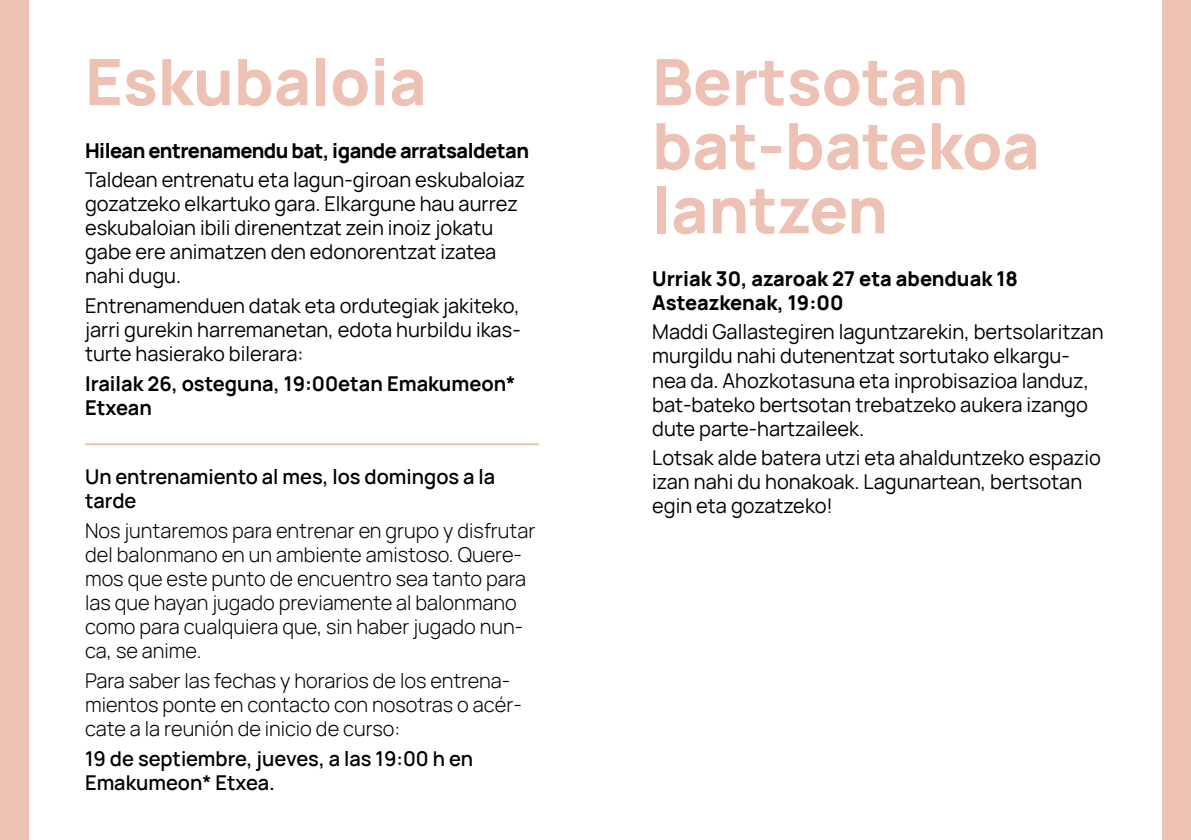
<style>
.page{position:relative;width:1191px;height:840px;background:#fff}
.page>*{position:absolute;margin:0;border:0;box-sizing:border-box;transform-origin:0 0}
.t1{font:800 64px/64px "Manrope";color:#edc1b3}
.t2{font:20px/24px "Manrope";color:#000}
.t3{font:300 20px/24px "Manrope";color:#000}
.t4{font:600 20px/24px "Manrope";color:#000}
.t5{font:800 20px/24px "Manrope";color:#000}
.t6{font:700 20px/24px "Manrope";color:#000}
.t7{font:800 20px "Manrope";letter-spacing:-.025em;color:#000}
</style>
<div class="page">
<div style="left:0;top:0;width:28px;height:839px;background:#edc1b3"></div>
<div style="left:1162px;top:0;width:29px;height:839px;background:#edc1b3"></div>
<hr style="left:85px;top:443px;width:454px;height:2px;background:#edc1b3">
<h1 class="t1" style="left:85px;top:44px;width:343px">Eskubaloia</h1>
<p class="t7" style="left:85px;top:133px;width:445px">Hilean entrenamendu bat, igande arratsaldetan</p>
<p class="t2" style="left:85px;top:167px;width:441px">Taldean entrenatu eta lagun-giroan eskubaloiaz gozatzeko elkartuko gara. Elkargune hau aurrez eskubaloian ibili direnentzat zein inoiz jokatu gabe ere animatzen den edonorentzat izatea nahi dugu.</p>
<p class="t2" style="left:85px;top:292px;width:437px;text-align:justify">Entrenamenduen datak eta ordutegiak jakiteko, jarri gurekin harremanetan, edota hurbildu ikas&shy;turte hasierako bilerara:</p>
<p class="t6" style="left:85px;top:369px;width:432px">Irailak 26, osteguna, 19:00etan Emakumeon*<br>Etxean</p>
<p class="t4" style="left:85px;top:463px;width:411px">Un entrenamiento al mes, los domingos a la tarde</p>
<p class="t3" style="left:85px;top:517px;width:452px">Nos juntaremos para entrenar en grupo y disfrutar del balonmano en un ambiente amistoso. Quere&shy;mos que este punto de encuentro sea tanto para las que hayan jugado previamente al balonmano como para cualquiera que, sin haber jugado nun&shy;ca, se anime.</p>
<p class="t3" style="left:85px;top:667px;width:438px">Para saber las fechas y horarios de los entrena&shy;mientos ponte en contacto con nosotras o acér&shy;cate a la reunión de inicio de curso:</p>
<p class="t4" style="left:85px;top:744px;width:389px">19 de septiembre, jueves, a las 19:00 h en<br>Emakumeon* Etxea.</p>
<h1 class="t1" style="left:652px;top:44px;width:389px">Bertsotan bat-batekoa lantzen</h1>
<p class="t5" style="left:652px;top:264px;width:367px">Urriak 30, azaroak 27 eta abenduak 18<br>Asteazkenak, 19:00</p>
<p class="t2" style="left:652px;top:319px;width:453px">Maddi Gallastegiren laguntzarekin, bertsolaritzan murgildu nahi dutenentzat sortutako elkargu&shy;nea da. Ahozkotasuna eta inprobisazioa landuz, bat-bateko bertsotan trebatzeko aukera izango dute parte-hartzaileek.</p>
<p class="t2" style="left:652px;top:444px;width:450px">Lotsak alde batera utzi eta ahalduntzeko espazio izan nahi du honakoak. Lagunartean, bertsotan egin eta gozatzeko!</p>
</div>
